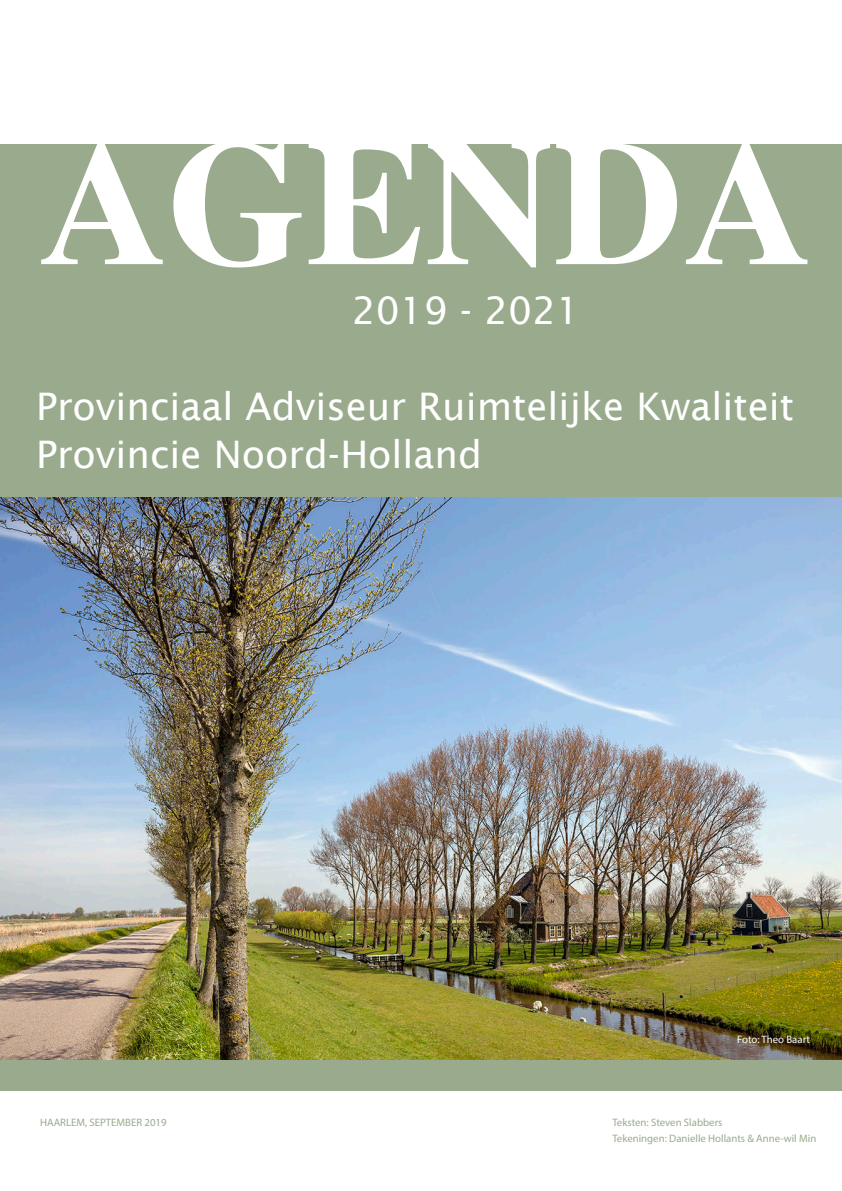
<style>
.page{position:relative;width:842px;height:1191px;background:#fff}
.page>*{position:absolute;margin:0;border:0;box-sizing:border-box;transform-origin:0 0}
.t1{font:700 178.5px "Times";color:#fff}
._01_Titel{font:38px/48px "Lucida Sans";color:#fff}
.t2{font:10.8px "Myriad Pro";color:#9aaa8d}
.t3{font:10.8px "Myriad Pro";color:#fff}
</style>
<div class="page">
<div style="left:0;top:144px;width:842px;height:946px;background:#9aaa8d"></div>
<img style="left:0;top:497px;width:842px;height:562px">
<p class="t1" style="left:38px;top:33px;width:775px">AGENDA</p>
<p class="_01_Titel" style="left:352px;top:286px;width:230px">2019 - 2021</p>
<p class="_01_Titel" style="left:36px;top:382px;width:759px">Provinciaal Adviseur Ruimtelijke Kwaliteit<br>Provincie Noord-Holland</p>
<p class="t3" style="left:737px;top:1032px;width:74px">Foto: Theo Baart</p>
<p class="t2" style="left:40px;top:1116px;width:128px">HAARLEM, SEPTEMBER 2019</p>
<p class="t2" style="left:612px;top:1116px;width:112px">Teksten: Steven Slabbers</p>
<p class="t2" style="left:612px;top:1132px;width:205px">Tekeningen: Danielle Hollants &amp; Anne-wil Min</p>
</div>
